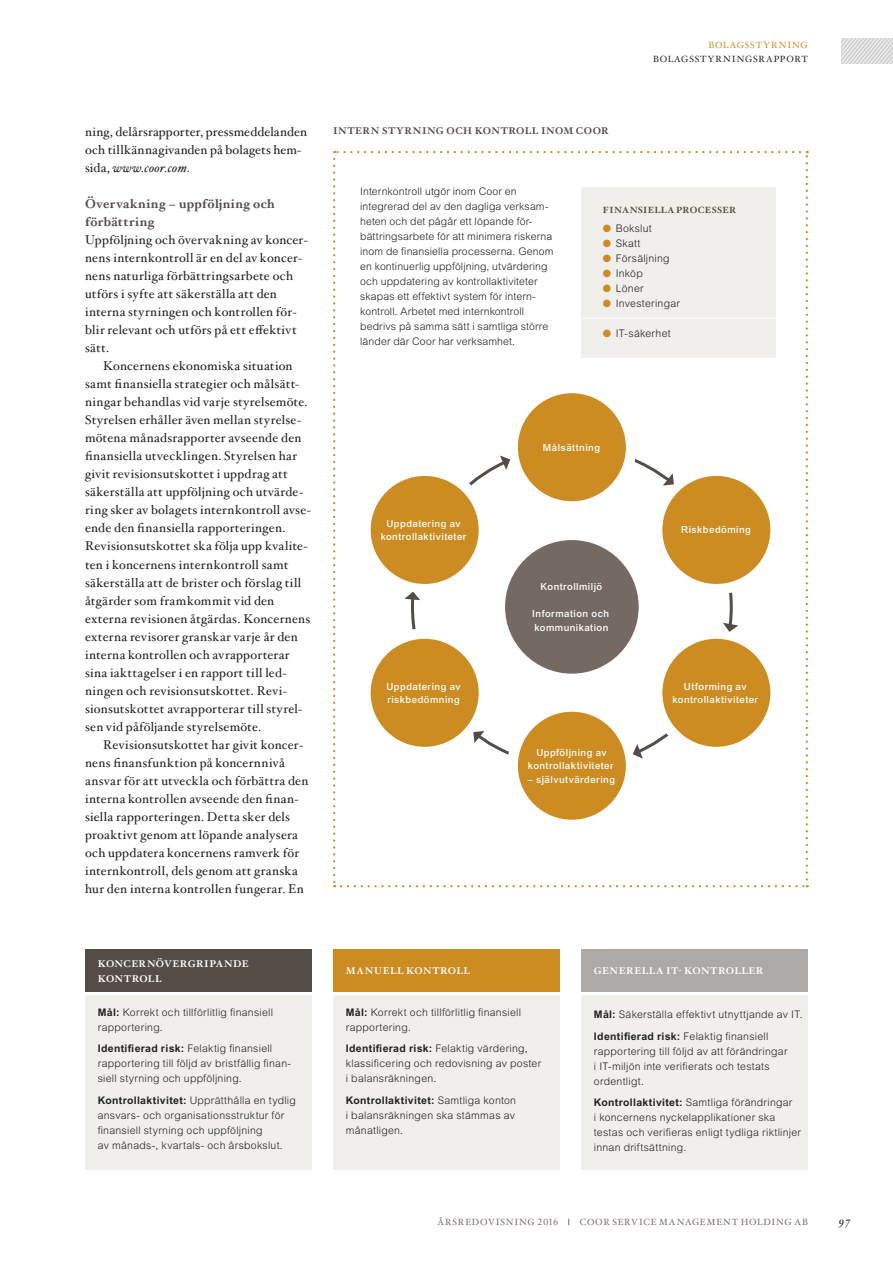
<style>
.page{position:relative;width:893px;height:1263px;background:#fff}
.page>*{position:absolute;margin:0;border:0;box-sizing:border-box;transform-origin:0 0}
.t1{font:12.75px/18px "Hoefler Txt";letter-spacing:.02em;color:#212120}
.t2{font:700 12.75px/18px "Hoefler Txt";letter-spacing:.04em;color:#544c46}
.t3{font:italic 12px "Hoefler Txt";color:#212120}
.t4{font:300 10.5px/15px "Arial MT Std";letter-spacing:.02em;color:#212120}
.t5{font:500 9.75px/13.5px "Arial MT Std";letter-spacing:.05em;color:#fff;text-align:center}
.t6{font:700 9.75px/15px "Hoefler Txt";letter-spacing:.05em;color:#fff}
.t7{font:700 9.75px "Hoefler Txt";letter-spacing:.055em;color:#544c46}
.t8{font:9px "Hoefler Txt";letter-spacing:.085em;color:#756a63}
.t9{font:9px "Hoefler Txt";letter-spacing:.085em;color:#212120}
.t10{font:700 9px "Hoefler Txt";letter-spacing:.04em;color:#544c46}
.t11{font:9px "Hoefler Txt";letter-spacing:.095em;color:#cd8c21}
.s1{font-style:italic}
.s2{color:#cd8c21}
.s3{font-weight:700}
.s4{font-weight:700;color:#212120}
</style>
<div class="page">
<svg style="left:333px;top:159px;width:2px;height:728px"></svg>
<svg style="left:341px;top:885px;width:467px;height:2px"></svg>
<svg style="left:806px;top:151px;width:2px;height:728px"></svg>
<svg style="left:334px;top:151px;width:466px;height:2px"></svg>
<div style="left:85px;top:949px;width:227px;height:43px;background:#544c46"></div>
<div style="left:85px;top:995px;width:227px;height:174px;background:#f0efeb"></div>
<div style="left:333px;top:949px;width:227px;height:43px;background:#cd8c21"></div>
<div style="left:333px;top:995px;width:227px;height:174px;background:#f0efeb"></div>
<div style="left:581px;top:949px;width:227px;height:43px;background:#aca9a6"></div>
<div style="left:581px;top:995px;width:227px;height:174px;background:#f0efeb"></div>
<div style="left:513px;top:706px;width:118px;height:119px;background:#cd8c21;border-radius:50%"></div>
<div style="left:507px;top:701px;width:129px;height:129px;border:10px solid #fff;border-radius:50%"></div>
<div style="left:513px;top:388px;width:118px;height:118px;background:#cd8c21;border-radius:50%"></div>
<div style="left:507px;top:383px;width:129px;height:129px;border:10px solid #fff;border-radius:50%"></div>
<div style="left:505px;top:540px;width:134px;height:134px;background:#756a63;border-radius:50%"></div>
<div style="left:657px;top:471px;width:119px;height:118px;background:#cd8c21;border-radius:50%"></div>
<div style="left:652px;top:465px;width:129px;height:129px;border:10px solid #fff;border-radius:50%"></div>
<div style="left:365px;top:471px;width:119px;height:118px;background:#cd8c21;border-radius:50%"></div>
<div style="left:360px;top:465px;width:129px;height:129px;border:10px solid #fff;border-radius:50%"></div>
<div style="left:657px;top:633px;width:119px;height:119px;background:#cd8c21;border-radius:50%"></div>
<div style="left:652px;top:628px;width:129px;height:129px;border:10px solid #fff;border-radius:50%"></div>
<div style="left:365px;top:633px;width:119px;height:119px;background:#cd8c21;border-radius:50%"></div>
<div style="left:360px;top:628px;width:129px;height:129px;border:10px solid #fff;border-radius:50%"></div>
<svg style="left:500px;top:455px;width:10px;height:15px"></svg>
<svg style="left:663px;top:473px;width:11px;height:13px"></svg>
<svg style="left:723px;top:623px;width:15px;height:9px"></svg>
<svg style="left:633px;top:744px;width:10px;height:15px"></svg>
<svg style="left:473px;top:731px;width:11px;height:12px"></svg>
<svg style="left:405px;top:592px;width:15px;height:8px"></svg>
<div style="left:581px;top:187px;width:194px;height:170px;background:#f0efeb"></div>
<hr style="left:581px;top:318px;width:227px;height:1px;background:#fff">
<img style="left:842px;top:38px;width:51px;height:26px">
<p class="t11" style="left:709px;top:39px;width:101px">BOLAGSSTYRNING</p>
<p class="t9" style="left:653px;top:52px;width:156px">BOLAGSSTYRNINGSRAPPORT</p>
<p class="t1" style="left:85px;top:122px;width:224px">ning, delårsrapporter, pressmeddelanden och tillkännagivanden på bolagets hem&shy;sida, <span class="s1">www.coor.com</span>.</p>
<p class="t2" style="left:85px;top:194px;width:191px">Övervakning – uppföljning och förbättring</p>
<p class="t1" style="left:85px;top:231px;width:224px">Uppföljning och övervakning av koncer&shy;nens internkontroll är en del av koncer&shy;nens naturliga förbättringsarbete och utförs i syfte att säkerställa att den interna styrningen och kontrollen för&shy;blir relevant och utförs på ett effektivt sätt.</p>
<p class="t1" style="left:85px;top:357px;width:227px;text-indent:18px">Koncernens ekonomiska situation samt finansiella strategier och målsätt&shy;ningar behandlas vid varje styrelsemöte.<br>Styrelsen erhåller även mellan styrelse&shy;mötena månadsrapporter avseende den finansiella utvecklingen. Styrelsen har givit revisionsutskottet i uppdrag att säkerställa att uppföljning och utvärde&shy;ring sker av bolagets internkontroll avse&shy;ende den finansiella rapporteringen.<br>Revisionsutskottet ska följa upp kvalite&shy;ten i koncernens internkontroll samt säkerställa att de brister och förslag till åtgärder som framkommit vid den externa revisionen åtgärdas. Koncernens externa revisorer granskar varje år den interna kontrollen och avrapporterar sina iakttagelser i en rapport till led&shy;ningen och revisionsutskottet. Revi&shy;sionsutskottet avrapporterar till styrel&shy;sen vid påföljande styrelsemöte.</p>
<p class="t1" style="left:85px;top:735px;width:225px;text-indent:18px">Revisionsutskottet har givit koncer&shy;nens finansfunktion på koncernnivå ansvar för att utveckla och förbättra den interna kontrollen avseende den finan&shy;siella rapporteringen. Detta sker dels proaktivt genom att löpande analysera och uppdatera koncernens ramverk för internkontroll, dels genom att granska hur den interna kontrollen fungerar. En</p>
<p class="t5" style="left:528px;top:745px;width:87px">Uppföljning av kontrollaktiviteter</p>
<p class="t7" style="left:333px;top:124px;width:277px">INTERN STYRNING OCH KONTROLL INOM COOR</p>
<p class="t4" style="left:360px;top:184px;width:195px">Internkontroll utgör inom Coor en integrerad del av den dagliga verksam&shy;heten och det pågår ett löpande för&shy;bättringsarbete för att minimera riskerna inom de finansiella processerna. Genom en kontinuerlig uppföljning, utvärdering och uppdatering av kontrollaktiviteter skapas ett effektivt system för intern&shy;kontroll. Arbetet med internkontroll bedrivs på samma sätt i samtliga större länder där Coor har verksamhet.</p>
<p class="t10" style="left:603px;top:203px;width:135px">FINANSIELLA PROCESSER</p>
<p class="t4" style="left:603px;top:221px;width:50px"><span class="s2">●</span> Bokslut</p>
<p class="t4" style="left:603px;top:236px;width:39px"><span class="s2">●</span> Skatt</p>
<p class="t4" style="left:603px;top:251px;width:68px"><span class="s2">●</span> Försäljning</p>
<p class="t4" style="left:603px;top:266px;width:41px"><span class="s2">●</span> Inköp</p>
<p class="t4" style="left:603px;top:281px;width:42px"><span class="s2">●</span> Löner</p>
<p class="t4" style="left:603px;top:296px;width:79px"><span class="s2">●</span> Investeringar</p>
<p class="t4" style="left:603px;top:326px;width:69px"><span class="s2">●</span> IT-säkerhet</p>
<p class="t5" style="left:543px;top:440px;width:59px">Målsättning</p>
<p class="t5" style="left:381px;top:516px;width:87px">Uppdatering av kontrollaktiviteter</p>
<p class="t5" style="left:681px;top:523px;width:71px">Riskbedöming</p>
<p class="t5" style="left:541px;top:580px;width:63px">Kontrollmiljö</p>
<p class="t5" style="left:532px;top:607px;width:78px;text-align:left">Information och kommunikation</p>
<p class="t5" style="left:672px;top:679px;width:87px">Utforming av kontrollaktiviteter</p>
<p class="t5" style="left:386px;top:679px;width:76px;text-align:left">Uppdatering av riskbedömning</p>
<p class="t5" style="left:528px;top:772px;width:89px">– självutvärdering</p>
<p class="t6" style="left:98px;top:955px;width:152px">KONCERNÖVERGRIPANDE<br>KONTROLL</p>
<p class="t4" style="left:98px;top:1005px;width:177px"><span class="s3">Mål:</span> Korrekt och tillförlitlig finansiell rapportering.</p>
<p class="t4" style="left:98px;top:1041px;width:195px"><span class="s3">Identifierad risk:</span> Felaktig finansiell rapportering till följd av bristfällig finan&shy;siell styrning och uppföljning.</p>
<p class="t4" style="left:98px;top:1092px;width:200px"><span class="s3">Kontrollaktivitet:</span> Upprätthålla en tydlig ansvars- och organisationsstruktur för finansiell styrning och uppföljning<br>av månads-, kvartals- och årsbokslut.</p>
<p class="t6" style="left:346px;top:963px;width:126px">MANUELL KONTROLL</p>
<p class="t4" style="left:346px;top:1005px;width:177px"><span class="s3">Mål:</span> Korrekt och tillförlitlig finansiell rapportering.</p>
<p class="t4" style="left:346px;top:1041px;width:197px"><span class="s3">Identifierad risk:</span> Felaktig värdering, klassificering och redovisning av poster i balansräkningen.</p>
<p class="t4" style="left:346px;top:1092px;width:172px;text-align:justify"><span class="s3">Kontrollaktivitet:</span> Samtliga konton i balansräkningen ska stämmas av månatligen.</p>
<p class="t6" style="left:594px;top:963px;width:171px">GENERELLA IT- KONTROLLER</p>
<p class="t4" style="left:594px;top:1004px;width:210px;line-height:21.5px"><span class="s3">Mål:</span> Säkerställa effektivt utnyttjande av IT.<br><span class="s3">Identifierad risk:</span> Felaktig finansiell</p>
<p class="t4" style="left:594px;top:1043px;width:195px">rapportering till följd av att förändringar i IT-miljön inte verifierats och testats ordentligt.</p>
<p class="t4" style="left:594px;top:1095px;width:209px"><span class="s3">Kontrollaktivitet:</span> Samtliga förändringar<br>i koncernens nyckelapplikationer ska testas och verifieras enligt tydliga riktlinjer innan driftsättning.</p>
<p class="t8" style="left:437px;top:1215px;width:372px">ÅRSREDOVISNING 2016 <span class="s4">|</span> COOR SERVICE MANAGEMENT HOLDING AB</p>
<p class="t3" style="left:839px;top:1213px;width:13px">97</p>
</div>
